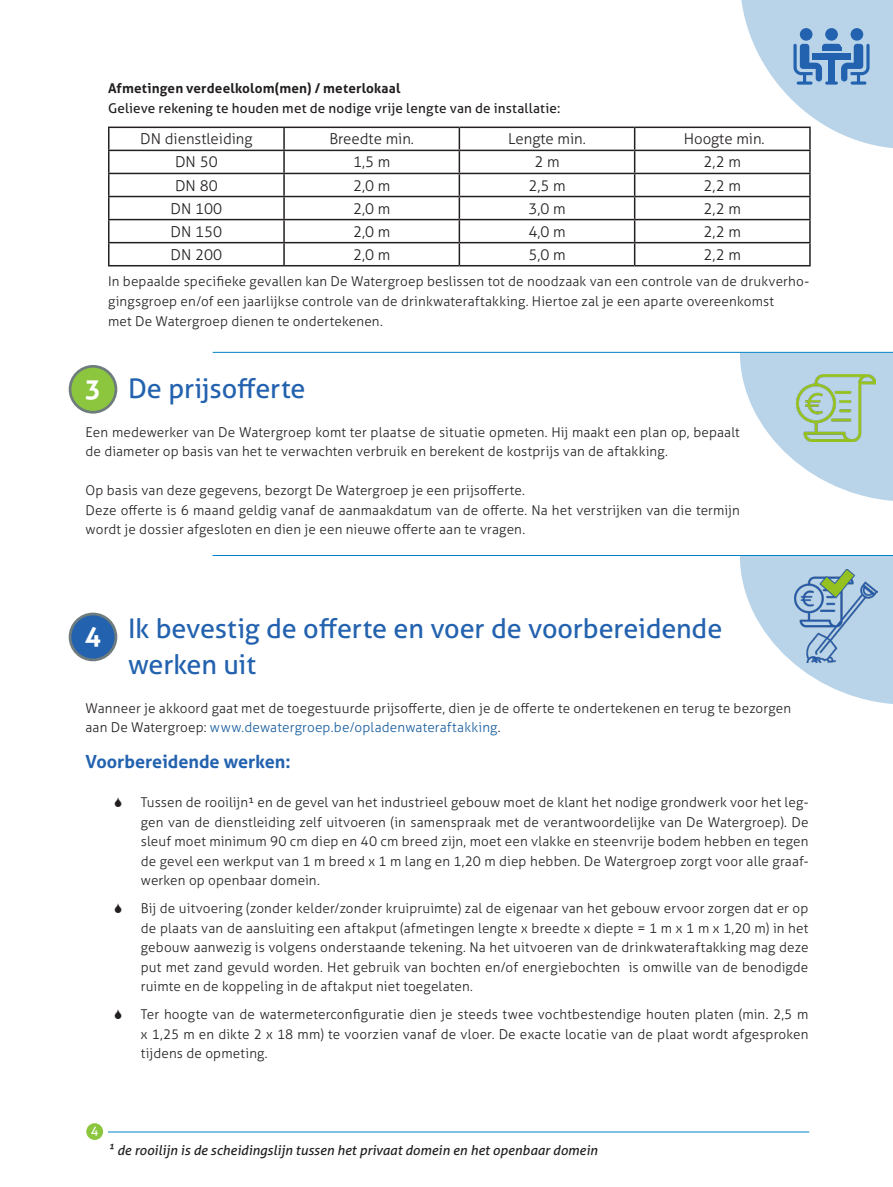
<style>
.page{position:relative;width:893px;height:1187px;background:#fff}
.page>*{position:absolute;margin:0;border:0;box-sizing:border-box;transform-origin:0 0}
.brochure_titel_x{font:27px "Aller";letter-spacing:-.005em;color:#2362af}
.t1{font:700 27px "Aller";color:#fff}
.brochure_titel_x-2{font:700 18px "Aller";color:#2362af}
.t2{font:300 15px "Aller";color:#231f20}
.brochure_body{font:300 13.5px/19.5px "Aller";letter-spacing:.01em;color:#231f20}
.brochure_body-2{font:italic 13.5px "Aller";color:#231f20}
.brochure_body-3{font:13.5px "Aller";letter-spacing:.01em;color:#231f20}
.brochure_body-4{font:700 13.5px "Aller";letter-spacing:.01em;color:#231f20}
.t3{font:12.75px "Aller";color:#fff}
.s1{color:#175d9e}
</style>
<div class="page">
<svg style="left:740px;top:353px;width:153px;height:148px"></svg>
<hr style="left:213px;top:352px;width:680px;height:1px;background:#0082c5">
<div style="left:86px;top:1123px;width:17px;height:16px;background:#8bc63e;border-radius:50%"></div>
<hr style="left:108px;top:1131px;width:701px;height:1px;background:#0082c5">
<svg style="left:740px;top:0;width:153px;height:148px"></svg>
<div style="left:828px;top:56px;width:7px;height:25px;background:#2362af"></div>
<svg style="left:825px;top:81px;width:13px;height:4px"></svg>
<div style="left:825px;top:28px;width:13px;height:13px;background:#2362af;border-radius:50%"></div>
<div style="left:822px;top:44px;width:19px;height:6px;background:#2362af;border-radius:3px"></div>
<hr style="left:822px;top:47px;width:19px;height:3px;background:#2362af">
<div style="left:812px;top:53px;width:38px;height:6px;background:#2362af"></div>
<hr style="left:108px;top:126px;width:176px;height:2px;background:#231f20">
<hr style="left:108px;top:128px;width:2px;height:22px;background:#231f20">
<hr style="left:284px;top:126px;width:175px;height:2px;background:#231f20">
<hr style="left:283px;top:128px;width:2px;height:22px;background:#231f20">
<hr style="left:459px;top:126px;width:176px;height:2px;background:#231f20">
<hr style="left:635px;top:126px;width:176px;height:2px;background:#231f20">
<hr style="left:809px;top:128px;width:2px;height:22px;background:#231f20">
<hr style="left:108px;top:150px;width:176px;height:1px;background:#231f20">
<hr style="left:108px;top:151px;width:2px;height:22px;background:#231f20">
<hr style="left:284px;top:150px;width:175px;height:1px;background:#231f20">
<hr style="left:283px;top:151px;width:2px;height:22px;background:#231f20">
<hr style="left:459px;top:150px;width:176px;height:1px;background:#231f20">
<hr style="left:635px;top:150px;width:176px;height:1px;background:#231f20">
<hr style="left:809px;top:151px;width:2px;height:22px;background:#231f20">
<hr style="left:108px;top:173px;width:176px;height:1px;background:#231f20">
<hr style="left:108px;top:174px;width:2px;height:22px;background:#231f20">
<hr style="left:284px;top:173px;width:175px;height:1px;background:#231f20">
<hr style="left:283px;top:174px;width:2px;height:22px;background:#231f20">
<hr style="left:459px;top:173px;width:176px;height:1px;background:#231f20">
<hr style="left:635px;top:173px;width:176px;height:1px;background:#231f20">
<hr style="left:809px;top:174px;width:2px;height:22px;background:#231f20">
<hr style="left:108px;top:196px;width:176px;height:1px;background:#231f20">
<hr style="left:108px;top:197px;width:2px;height:22px;background:#231f20">
<hr style="left:284px;top:196px;width:175px;height:1px;background:#231f20">
<hr style="left:283px;top:197px;width:2px;height:22px;background:#231f20">
<hr style="left:459px;top:196px;width:176px;height:1px;background:#231f20">
<hr style="left:635px;top:196px;width:176px;height:1px;background:#231f20">
<hr style="left:809px;top:197px;width:2px;height:22px;background:#231f20">
<hr style="left:108px;top:219px;width:176px;height:1px;background:#231f20">
<hr style="left:108px;top:220px;width:2px;height:22px;background:#231f20">
<hr style="left:284px;top:219px;width:175px;height:1px;background:#231f20">
<hr style="left:283px;top:220px;width:2px;height:22px;background:#231f20">
<hr style="left:459px;top:219px;width:176px;height:1px;background:#231f20">
<hr style="left:635px;top:219px;width:176px;height:1px;background:#231f20">
<hr style="left:809px;top:220px;width:2px;height:22px;background:#231f20">
<hr style="left:108px;top:242px;width:176px;height:1px;background:#231f20">
<hr style="left:108px;top:243px;width:2px;height:22px;background:#231f20">
<hr style="left:284px;top:242px;width:175px;height:1px;background:#231f20">
<hr style="left:283px;top:243px;width:2px;height:22px;background:#231f20">
<hr style="left:459px;top:242px;width:176px;height:1px;background:#231f20">
<svg style="left:459px;top:128px;width:1px;height:137px"></svg>
<hr style="left:635px;top:242px;width:176px;height:1px;background:#231f20">
<svg style="left:634px;top:128px;width:1px;height:137px"></svg>
<hr style="left:809px;top:243px;width:2px;height:22px;background:#231f20">
<hr style="left:108px;top:265px;width:176px;height:1px;background:#231f20">
<hr style="left:284px;top:265px;width:175px;height:1px;background:#231f20">
<hr style="left:459px;top:265px;width:176px;height:1px;background:#231f20">
<hr style="left:635px;top:265px;width:176px;height:1px;background:#231f20">
<div style="left:70px;top:614px;width:46px;height:46px;background:#2362af;border-radius:50%"></div>
<div style="left:69px;top:612px;width:48px;height:49px;border:3px solid #6f7c7d;border-radius:50%"></div>
<div style="left:70px;top:366px;width:46px;height:46px;background:#8bc63e;border-radius:50%"></div>
<div style="left:69px;top:365px;width:48px;height:48px;border:3px solid #6f7c7d;border-radius:50%"></div>
<img style="left:796px;top:374px;width:80px;height:67px">
<svg style="left:740px;top:556px;width:153px;height:148px"></svg>
<hr style="left:213px;top:555px;width:680px;height:1px;background:#0082c5">
<img style="left:794px;top:569px;width:83px;height:93px">
<p class="brochure_body-4" style="left:108px;top:80px;width:294px">Afmetingen verdeelkolom(men) / meterlokaal</p>
<p class="brochure_body-3" style="left:108px;top:99px;width:454px">Gelieve rekening te houden met de nodige vrije lengte van de installatie:</p>
<p class="t2" style="left:140px;top:130px;width:114px">DN dienstleiding</p>
<p class="t2" style="left:329px;top:130px;width:86px">Breedte min.</p>
<p class="t2" style="left:508px;top:130px;width:79px">Lengte min.</p>
<p class="t2" style="left:684px;top:130px;width:82px">Hoogte min.</p>
<p class="t2" style="left:175px;top:153px;width:44px">DN 50</p>
<p class="t2" style="left:353px;top:153px;width:39px">1,5 m</p>
<p class="t2" style="left:534px;top:153px;width:27px">2 m</p>
<p class="t2" style="left:704px;top:153px;width:39px">2,2 m</p>
<p class="t2" style="left:175px;top:176px;width:44px">DN 80</p>
<p class="t2" style="left:353px;top:176px;width:39px">2,0 m</p>
<p class="t2" style="left:528px;top:176px;width:39px">2,5 m</p>
<p class="t2" style="left:704px;top:176px;width:39px">2,2 m</p>
<p class="t2" style="left:171px;top:199px;width:53px">DN 100</p>
<p class="t2" style="left:353px;top:199px;width:39px">2,0 m</p>
<p class="t2" style="left:528px;top:199px;width:39px">3,0 m</p>
<p class="t2" style="left:704px;top:199px;width:39px">2,2 m</p>
<p class="t2" style="left:171px;top:222px;width:53px">DN 150</p>
<p class="t2" style="left:353px;top:222px;width:39px">2,0 m</p>
<p class="t2" style="left:528px;top:222px;width:39px">4,0 m</p>
<p class="t2" style="left:704px;top:222px;width:39px">2,2 m</p>
<p class="t2" style="left:171px;top:245px;width:53px">DN 200</p>
<p class="t2" style="left:353px;top:245px;width:39px">2,0 m</p>
<p class="t2" style="left:528px;top:245px;width:39px">5,0 m</p>
<p class="t2" style="left:704px;top:245px;width:39px">2,2 m</p>
<p class="brochure_body" style="left:108px;top:272px;width:703px">In bepaalde specifieke gevallen kan De Watergroep beslissen tot de noodzaak van een controle van de drukverho&shy;gingsgroep en/of een jaarlijkse controle van de drinkwateraftakking. Hiertoe zal je een aparte overeenkomst</p>
<p class="brochure_body" style="left:108px;top:311px;width:276px">met De Watergroep dienen te ondertekenen.</p>
<p class="t1" style="left:85px;top:371px;width:18px">3</p>
<p class="brochure_titel_x" style="left:128px;top:372px;width:179px">De prijsofferte</p>
<p class="brochure_body" style="left:86px;top:422px;width:656px">Een medewerker van De Watergroep komt ter plaatse de situatie opmeten. Hij maakt een plan op, bepaalt de diameter op basis van het te verwachten verbruik en berekent de kostprijs van de aftakking.</p>
<p class="brochure_body" style="left:86px;top:481px;width:441px">Op basis van deze gegevens, bezorgt De Watergroep je een prijsofferte.</p>
<p class="brochure_body" style="left:86px;top:500px;width:656px">Deze offerte is 6 maand geldig vanaf de aanmaakdatum van de offerte. Na het verstrijken van die termijn wordt je dossier afgesloten en dien je een nieuwe offerte aan te vragen.</p>
<p class="brochure_titel_x" style="left:128px;top:611px;width:596px">Ik bevestig de offerte en voer de voorbereidende</p>
<p class="brochure_titel_x" style="left:128px;top:647px;width:129px">werken uit</p>
<p class="brochure_body" style="left:86px;top:698px;width:707px">Wanneer je akkoord gaat met de toegestuurde prijsofferte, dien je de offerte te ondertekenen en terug te bezorgen aan De Watergroep: <span class="s1">www.dewatergroep.be/opladenwateraftakking</span>.</p>
<p class="brochure_titel_x-2" style="left:86px;top:750px;width:206px">Voorbereidende werken:</p>
<p class="brochure_body" style="left:141px;top:792px;width:669px;text-align:justify">Tussen de rooilijn¹ en de gevel van het industrieel gebouw moet de klant het nodige grondwerk voor het leg&shy;gen van de dienstleiding zelf uitvoeren (in samenspraak met de verantwoordelijke van De Watergroep). De sleuf moet minimum 90 cm diep en 40 cm breed zijn, moet een vlakke en steenvrije bodem hebben en tegen de gevel een werkput van 1 m breed x 1 m lang en 1,20 m diep hebben. De Watergroep zorgt voor alle graaf&shy;werken op openbaar domein.</p>
<p class="brochure_body" style="left:141px;top:898px;width:669px;text-align:justify">Bij de uitvoering (zonder kelder/zonder kruipruimte) zal de eigenaar van het gebouw ervoor zorgen dat er op de plaats van de aansluiting een aftakput (afmetingen lengte x breedte x diepte = 1 m x 1 m x 1,20 m) in het gebouw aanwezig is volgens onderstaande tekening. Na het uitvoeren van de drinkwateraftakking mag deze put met zand gevuld worden. Het gebruik van bochten en/of energiebochten is omwille van de benodigde ruimte en de koppeling in de aftakput niet toegelaten.</p>
<p class="brochure_body" style="left:141px;top:1004px;width:669px;text-align:justify">Ter hoogte van de watermeterconfiguratie dien je steeds twee vochtbestendige houten platen (min. 2,5 m x 1,25 m en dikte 2 x 18 mm) te voorzien vanaf de vloer. De exacte locatie van de plaat wordt afgesproken tijdens de opmeting.</p>
<p class="t1" style="left:85px;top:619px;width:18px">4</p>
<p class="t3" style="left:91px;top:1122px;width:9px">4</p>
<p class="brochure_body-2" style="left:108px;top:1141px;width:491px">1 de rooilijn is de scheidingslijn tussen het privaat domein en het openbaar domein</p>
</div>
